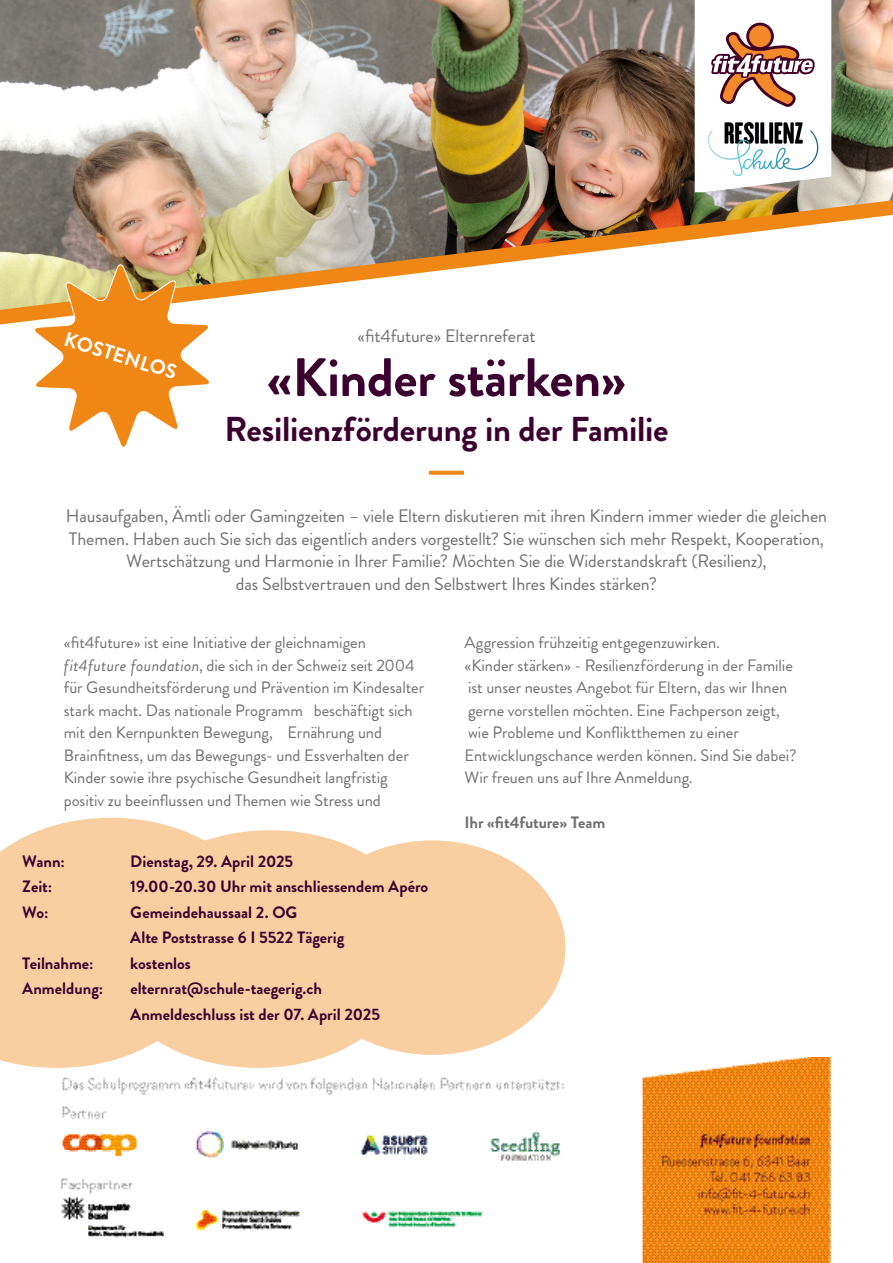
<style>
.page{position:relative;width:893px;height:1263px;background:#fff}
.page>*{position:absolute;margin:0;border:0;box-sizing:border-box;transform-origin:0 0}
.f4f_H1{font:700 54px "Brandon Grotesque";letter-spacing:-.01em;color:#3c0030}
.f4f_H1-2{font:700 54px "Brandon Grotesque";color:#f08714}
.f4f_H1-3{font:700 34.5px "Brandon Grotesque";letter-spacing:-.01em;color:#3c0030}
.TITELSCHRIFT_A5{font:700 20.25px "Brandon Grotesque";color:#fff}
.f4f_Lauftext{font:18px/22.5px "Brandon Grotesque";letter-spacing:-.01em;color:#6f6f6f;text-align:center}
.f4f_H2{font:18px "Brandon Grotesque";letter-spacing:-.005em;color:#6f6f6f}
.f4f_Lauftext-2{font:16.5px/22.5px "Brandon Grotesque";letter-spacing:-.005em;color:#6f6f6f}
.Fliesstext{font:700 16.5px "Brandon Grotesque";color:#3c0030}
.f4f_Lauftext-3{font:700 16.5px "Brandon Grotesque";letter-spacing:-.01em;color:#6f6f6f}
.s1{font-style:italic}
</style>
<div class="page">
<img style="left:0;top:0;width:893px;height:325px">
<img style="left:61px;top:1058px;width:769px;height:205px">
<svg style="left:33px;top:262px;width:179px;height:185px"></svg>
<svg style="left:695px;top:0;width:136px;height:192px"></svg>
<img style="left:706px;top:116px;width:113px;height:60px">
<div style="left:299px;top:840px;width:267px;height:215px;background:#f9cfa1;border-radius:50%"></div>
<div style="left:111px;top:868px;width:294px;height:200px;background:#f9cfa1;border-radius:50%"></div>
<svg style="left:0;top:818px;width:245px;height:50px;fill:#f9cfa1"></svg>
<div style="left:123px;top:830px;width:294px;height:200px;background:#f9cfa1;border-radius:50%"></div>
<div style="left:0;top:868px;width:204px;height:200px;background:#f9cfa1"></div>
<p class="TITELSCHRIFT_A5" style="left:69px;top:325px;width:118px;rotate:17deg">KOSTENLOS</p>
<p class="f4f_H2" style="left:357px;top:323px;width:180px">«fit4future» Elternreferat</p>
<p class="f4f_H1" style="left:267px;top:340px;width:360px">«Kinder stärken»</p>
<p class="f4f_H1-3" style="left:224px;top:405px;width:445px">Resilienzförderung in der Familie</p>
<p class="f4f_H1-2" style="left:426px;top:430px;width:42px">—</p>
<p class="f4f_Lauftext" style="left:66px;top:505px;width:763px">Hausaufgaben, Ämtli oder Gamingzeiten – viele Eltern diskutieren mit ihren Kindern immer wieder die gleichen<br>Themen. Haben auch Sie sich das eigentlich anders vorgestellt? Sie wünschen sich mehr Respekt, Kooperation,<br>Wertschätzung und Harmonie in Ihrer Familie? Möchten Sie die Widerstandskraft (Resilienz),</p>
<p class="f4f_Lauftext" style="left:236px;top:573px;width:423px">das Selbstvertrauen und den Selbstwert Ihres Kindes stärken?</p>
<p class="f4f_Lauftext-2" style="left:64px;top:631px;width:304px">«fit4future» ist eine Initiative der gleichnamigen</p>
<p class="f4f_Lauftext-2" style="left:64px;top:654px;width:362px"><span class="s1">fit4future foundation</span>, die sich in der Schweiz seit 2004 für Gesundheitsförderung und Prävention im Kindesalter stark macht. Das nationale Programm beschäftigt sich mit den Kernpunkten Bewegung, Ernährung und Brainfitness, um das Bewegungs- und Essverhalten der Kinder sowie ihre psychische Gesundheit langfristig positiv zu beeinflussen und Themen wie Stress und</p>
<p class="Fliesstext" style="left:22px;top:850px;width:44px">Wann:</p>
<p class="Fliesstext" style="left:130px;top:850px;width:164px">Dienstag, 29. April 2025</p>
<p class="Fliesstext" style="left:22px;top:875px;width:32px">Zeit:</p>
<p class="Fliesstext" style="left:130px;top:875px;width:299px">19.00-20.30 Uhr mit anschliessendem Apéro</p>
<p class="Fliesstext" style="left:22px;top:901px;width:28px">Wo:</p>
<p class="Fliesstext" style="left:130px;top:901px;width:169px">Gemeindehaussaal 2. OG</p>
<p class="Fliesstext" style="left:130px;top:926px;width:216px">Alte Poststrasse 6 I 5522 Tägerig</p>
<p class="Fliesstext" style="left:22px;top:952px;width:73px">Teilnahme:</p>
<p class="Fliesstext" style="left:130px;top:952px;width:62px">kostenlos</p>
<p class="Fliesstext" style="left:22px;top:977px;width:82px">Anmeldung:</p>
<p class="Fliesstext" style="left:130px;top:977px;width:193px">elternrat@schule-taegerig.ch</p>
<p class="Fliesstext" style="left:130px;top:1003px;width:251px">Anmeldeschluss ist der 07. April 2025</p>
<p class="f4f_Lauftext-2" style="left:465px;top:631px;width:257px">Aggression frühzeitig entgegenzuwirken.</p>
<p class="f4f_Lauftext-2" style="left:465px;top:654px;width:330px">«Kinder stärken» - Resilienzförderung in der Familie</p>
<p class="f4f_Lauftext-2" style="left:468px;top:676px;width:321px">ist unser neustes Angebot für Eltern, das wir Ihnen</p>
<p class="f4f_Lauftext-2" style="left:468px;top:699px;width:313px">gerne vorstellen möchten. Eine Fachperson zeigt,</p>
<p class="f4f_Lauftext-2" style="left:468px;top:721px;width:272px">wie Probleme und Konfliktthemen zu einer</p>
<p class="f4f_Lauftext-2" style="left:465px;top:744px;width:334px">Entwicklungschance werden können. Sind Sie dabei?</p>
<p class="f4f_Lauftext-2" style="left:465px;top:766px;width:229px">Wir freuen uns auf Ihre Anmeldung.</p>
<p class="f4f_Lauftext-3" style="left:465px;top:811px;width:142px">Ihr «fit4future» Team</p>
</div>
